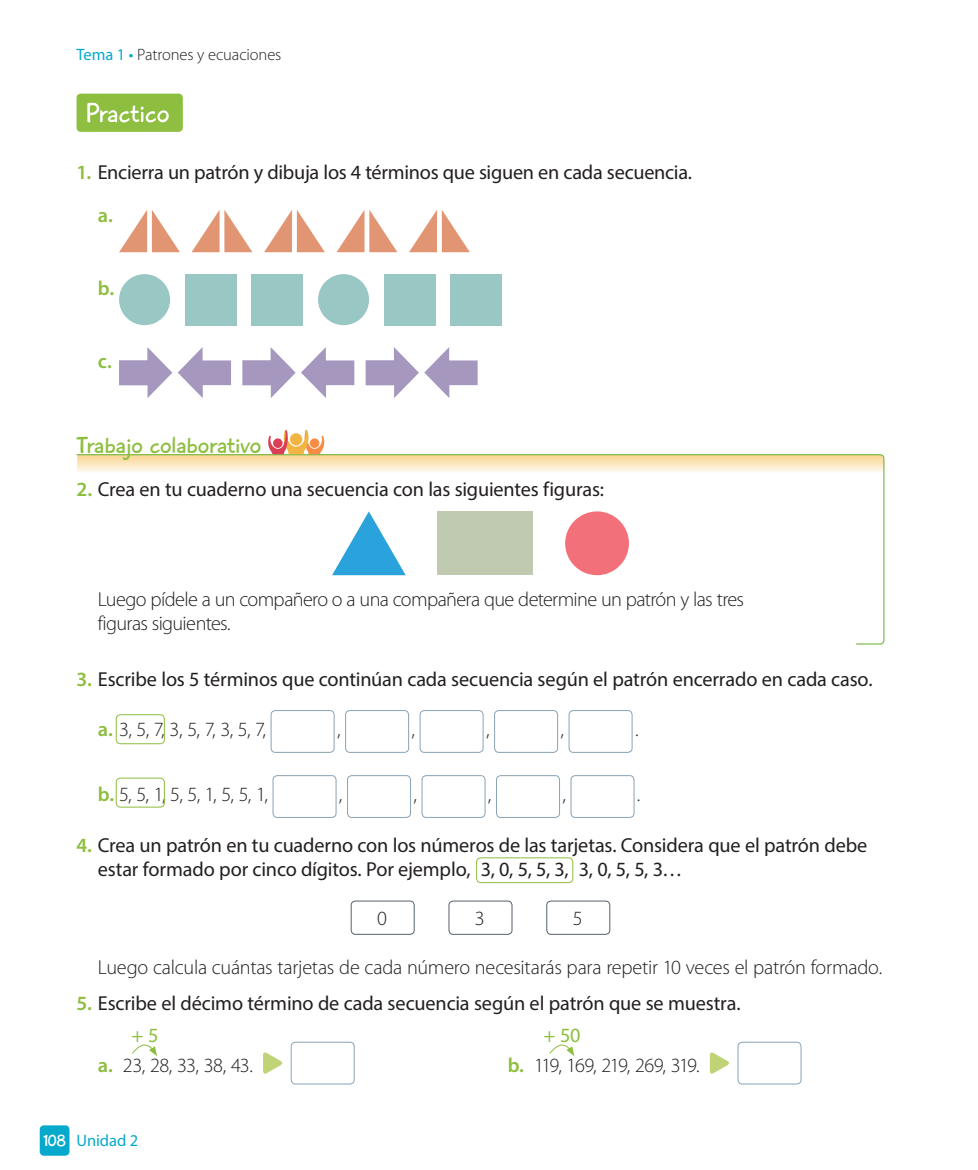
<style>
.page{position:relative;width:978px;height:1170px;background:#fff}
.page>*{position:absolute;margin:0;border:0;box-sizing:border-box;transform-origin:0 0}
.t1{font:27px "Playtime With Hot Toddies";letter-spacing:-.015em;color:#fff}
.t2{font:24px "Playtime With Hot Toddies";letter-spacing:-.005em;color:#8dbe3e}
.t3{font:20.25px/43.2px "Myriad Pro";letter-spacing:-.01em;color:#231f20}
.t4{font:300 20.25px/24px "Myriad Pro";letter-spacing:-.025em;color:#231f20}
.t5{font:300 20.25px "Myriad Pro";letter-spacing:-.07em;color:#231f20}
.t6{font:20.25px "Myriad Pro";color:#8dbe3e}
.t7{font:600 20.25px "Myriad Pro";color:#8dbe3e}
.t8{font:300 16.5px "Myriad Pro";letter-spacing:-.005em;color:#231f20}
.t9{font:16.5px "Myriad Pro";letter-spacing:-.005em;color:#05a9cc}
.t10{font:16.5px "Playtime With Hot Toddies";color:#fff}
.s1{font-weight:400;color:#05a9cc}
.s2{font-weight:600;color:#8dbe3e}
</style>
<div class="page">
<div style="left:77px;top:94px;width:106px;height:38px;background:#8ebf40"></div>
<div style="left:87px;top:103px;width:82px;height:19px;background:#8ebe3f"></div>
<svg style="left:119px;top:210px;width:61px;height:42px"></svg>
<svg style="left:192px;top:210px;width:60px;height:42px"></svg>
<svg style="left:264px;top:210px;width:61px;height:42px"></svg>
<svg style="left:336px;top:210px;width:61px;height:42px"></svg>
<svg style="left:409px;top:210px;width:61px;height:42px"></svg>
<div style="left:119px;top:274px;width:51px;height:51px;background:#99c7c3;border-radius:50%"></div>
<div style="left:185px;top:274px;width:51px;height:51px;background:#99c7c3"></div>
<div style="left:252px;top:274px;width:51px;height:51px;background:#99c7c3"></div>
<div style="left:318px;top:274px;width:51px;height:51px;background:#99c7c3;border-radius:50%"></div>
<div style="left:384px;top:274px;width:51px;height:51px;background:#99c7c3"></div>
<div style="left:451px;top:274px;width:51px;height:51px;background:#99c7c3"></div>
<svg style="left:119px;top:347px;width:53px;height:51px"></svg>
<svg style="left:178px;top:347px;width:53px;height:51px"></svg>
<svg style="left:242px;top:347px;width:112px;height:51px"></svg>
<svg style="left:366px;top:347px;width:112px;height:51px"></svg>
<svg style="left:77px;top:429px;width:807px;height:44px"></svg>
<svg style="left:332px;top:511px;width:74px;height:64px"></svg>
<div style="left:438px;top:511px;width:95px;height:64px;background:#c0cab1"></div>
<div style="left:565px;top:511px;width:64px;height:64px;background:#f17079;border-radius:50%"></div>
<div style="left:271px;top:710px;width:63px;height:42px;border:1px solid #89a3b6;border-radius:4px"></div>
<div style="left:345px;top:710px;width:64px;height:42px;border:1px solid #89a3b6;border-radius:4px"></div>
<div style="left:420px;top:710px;width:63px;height:42px;border:1px solid #89a3b6;border-radius:4px"></div>
<div style="left:494px;top:710px;width:64px;height:42px;border:1px solid #89a3b6;border-radius:4px"></div>
<div style="left:569px;top:710px;width:63px;height:42px;border:1px solid #89a3b6;border-radius:4px"></div>
<div style="left:273px;top:775px;width:63px;height:42px;border:1px solid #89a3b6;border-radius:4px"></div>
<div style="left:347px;top:775px;width:64px;height:42px;border:1px solid #89a3b6;border-radius:4px"></div>
<div style="left:422px;top:775px;width:63px;height:42px;border:1px solid #89a3b6;border-radius:4px"></div>
<div style="left:496px;top:775px;width:64px;height:42px;border:1px solid #89a3b6;border-radius:4px"></div>
<div style="left:571px;top:775px;width:63px;height:42px;border:1px solid #89a3b6;border-radius:4px"></div>
<div style="left:351px;top:900px;width:64px;height:34px;border:1px solid #55616c;border-radius:4px"></div>
<div style="left:449px;top:900px;width:63px;height:34px;border:1px solid #55616c;border-radius:4px"></div>
<div style="left:546px;top:900px;width:64px;height:34px;border:1px solid #55616c;border-radius:4px"></div>
<svg style="left:263px;top:1052px;width:20px;height:22px"></svg>
<div style="left:291px;top:1041px;width:64px;height:43px;border:1px solid #89a3b6;border-radius:4px"></div>
<svg style="left:132px;top:1044px;width:25px;height:12px"></svg>
<svg style="left:710px;top:1052px;width:19px;height:22px"></svg>
<div style="left:738px;top:1041px;width:63px;height:43px;border:1px solid #89a3b6;border-radius:4px"></div>
<svg style="left:549px;top:1044px;width:25px;height:12px"></svg>
<div style="left:116px;top:714px;width:49px;height:30px;border:1px solid #8dbe3e;border-radius:4px"></div>
<div style="left:116px;top:777px;width:49px;height:30px;border:1px solid #8dbe3e;border-radius:4px"></div>
<div style="left:476px;top:857px;width:97px;height:25px;border:1px solid #8dbe3e;border-radius:4px"></div>
<div style="left:40px;top:1125px;width:29px;height:30px;background:#05a9cc;border-radius:4px"></div>
<p class="t8" style="left:77px;top:46px;width:206px"><span class="s1">Tema 1 •</span> Patrones y ecuaciones</p>
<h1 class="t1" style="left:85px;top:97px;width:86px">Practico</h1>
<p class="t3" style="left:98px;top:150px;width:596px;text-indent:-21px"><span class="s2">1.</span> Encierra un patrón y dibuja los 4 términos que siguen en cada secuencia. <span class="s2">a.</span></p>
<p class="t7" style="left:98px;top:276px;width:18px">b.</p>
<p class="t7" style="left:98px;top:348px;width:16px">c.</p>
<p class="t2" style="left:77px;top:430px;width:186px">Trabajo colaborativo</p>
<p class="t3" style="left:77px;top:467px;width:529px"><span class="s2">2.</span> Crea en tu cuaderno una secuencia con las siguientes figuras:</p>
<p class="t4" style="left:98px;top:587px;width:648px">Luego pídele a un compañero o a una compañera que determine un patrón y las tres figuras siguientes.</p>
<p class="t3" style="left:77px;top:656px;width:797px"><span class="s2">3.</span> Escribe los 5 términos que continúan cada secuencia según el patrón encerrado en cada caso.</p>
<p class="t4" style="left:98px;top:717px;width:170px"><span class="s2">a.</span> 3, 5, 7, 3, 5, 7, 3, 5, 7,</p>
<p class="t4" style="left:337px;top:717px;width:5px">,</p>
<p class="t4" style="left:412px;top:717px;width:5px">,</p>
<p class="t4" style="left:486px;top:717px;width:5px">,</p>
<p class="t4" style="left:560px;top:717px;width:5px">,</p>
<p class="t4" style="left:635px;top:717px;width:5px">.</p>
<p class="t4" style="left:98px;top:782px;width:172px"><span class="s2">b.</span> 5, 5, 1, 5, 5, 1, 5, 5, 1,</p>
<p class="t4" style="left:339px;top:782px;width:5px">,</p>
<p class="t4" style="left:413px;top:782px;width:5px">,</p>
<p class="t4" style="left:488px;top:782px;width:5px">,</p>
<p class="t4" style="left:562px;top:782px;width:5px">,</p>
<p class="t4" style="left:637px;top:782px;width:5px">.</p>
<p class="t3" style="left:98px;top:833px;width:771px;line-height:24px;text-indent:-21px"><span class="s2">4.</span> Crea un patrón en tu cuaderno con los números de las tarjetas. Considera que el patrón debe estar formado por cinco dígitos. Por ejemplo, 3, 0, 5, 5, 3, 3, 0, 5, 5, 3…</p>
<p class="t4" style="left:377px;top:906px;width:11px">0</p>
<p class="t4" style="left:475px;top:906px;width:11px">3</p>
<p class="t4" style="left:573px;top:906px;width:11px">5</p>
<p class="t4" style="left:98px;top:955px;width:786px">Luego calcula cuántas tarjetas de cada número necesitarás para repetir 10 veces el patrón formado.</p>
<p class="t3" style="left:77px;top:981px;width:665px"><span class="s2">5.</span> Escribe el décimo término de cada secuencia según el patrón que se muestra.</p>
<p class="t6" style="left:132px;top:1022px;width:28px">+ 5</p>
<p class="t4" style="left:98px;top:1053px;width:157px"><span class="s2">a.</span> 23, 28, 33, 38, 43.</p>
<p class="t6" style="left:543px;top:1022px;width:38px">+ 50</p>
<p class="t5" style="left:508px;top:1053px;width:194px"><span class="s2">b.</span> 119, 169, 219, 269, 319.</p>
<p class="t10" style="left:43px;top:1130px;width:25px">108</p>
<p class="t9" style="left:77px;top:1130px;width:63px">Unidad 2</p>
</div>
